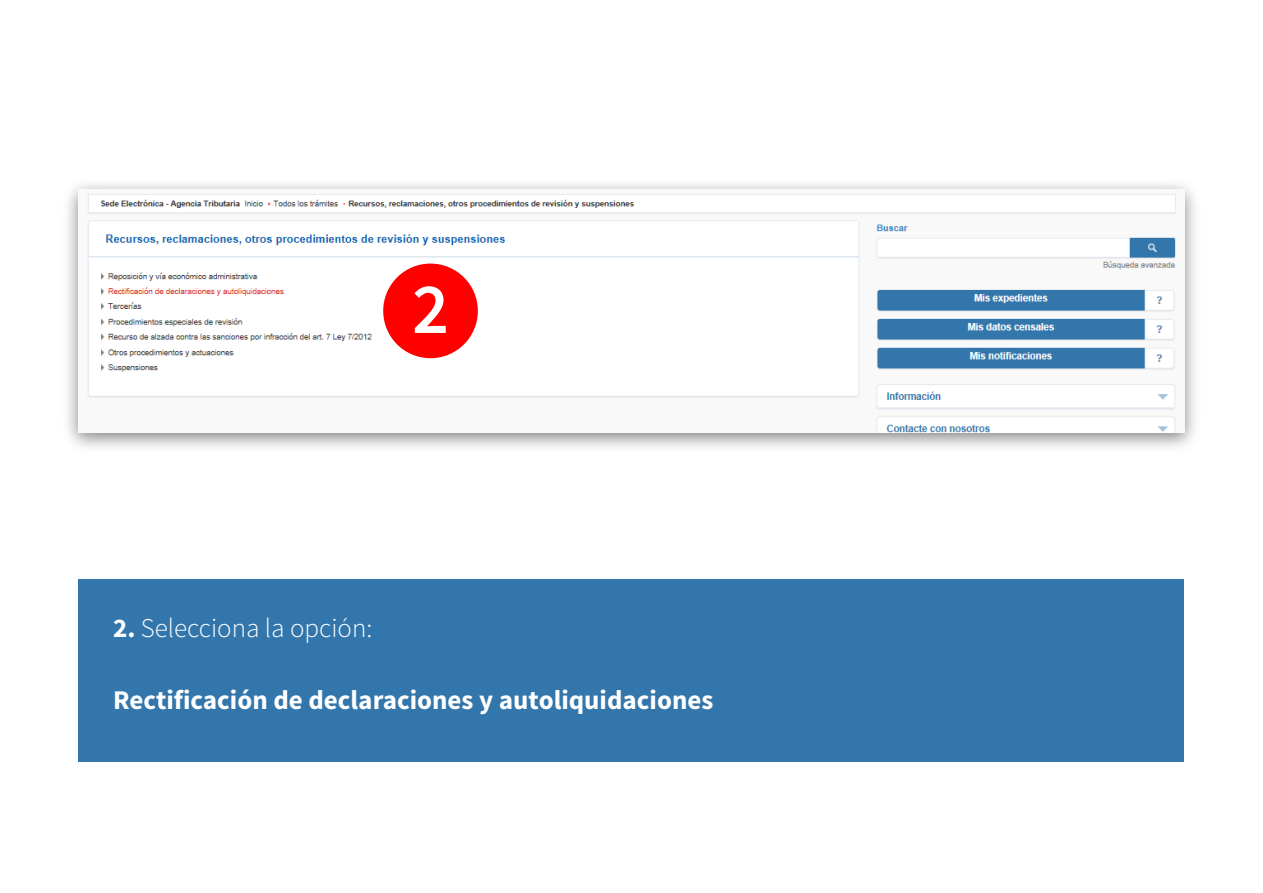
<style>
.page{position:relative;width:1263px;height:893px;background:#fff}
.page>*{position:absolute;margin:0;border:0;box-sizing:border-box;transform-origin:0 0}
.t1{font:600 72px "Source Sans Pro";color:#fff}
.t2{font:700 27px "Source Sans Pro";color:#fff}
.t3{font:300 27px "Source Sans Pro";color:#fff}
.s1{font-weight:700}
</style>
<div class="page">
<img style="left:79px;top:190px;width:1105px;height:242px">
<div style="left:79px;top:579px;width:1105px;height:182px;background:#3376ac"></div>
<div style="left:383px;top:264px;width:95px;height:94px;background:#f00;border-radius:50%"></div>
<h1 class="t1" style="left:412px;top:264px;width:38px">2</h1>
<p class="t3" style="left:113px;top:611px;width:261px"><span class="s1">2.</span> Selecciona la opción:</p>
<p class="t2" style="left:113px;top:682px;width:602px">Rectificación de declaraciones y autoliquidaciones</p>
</div>
